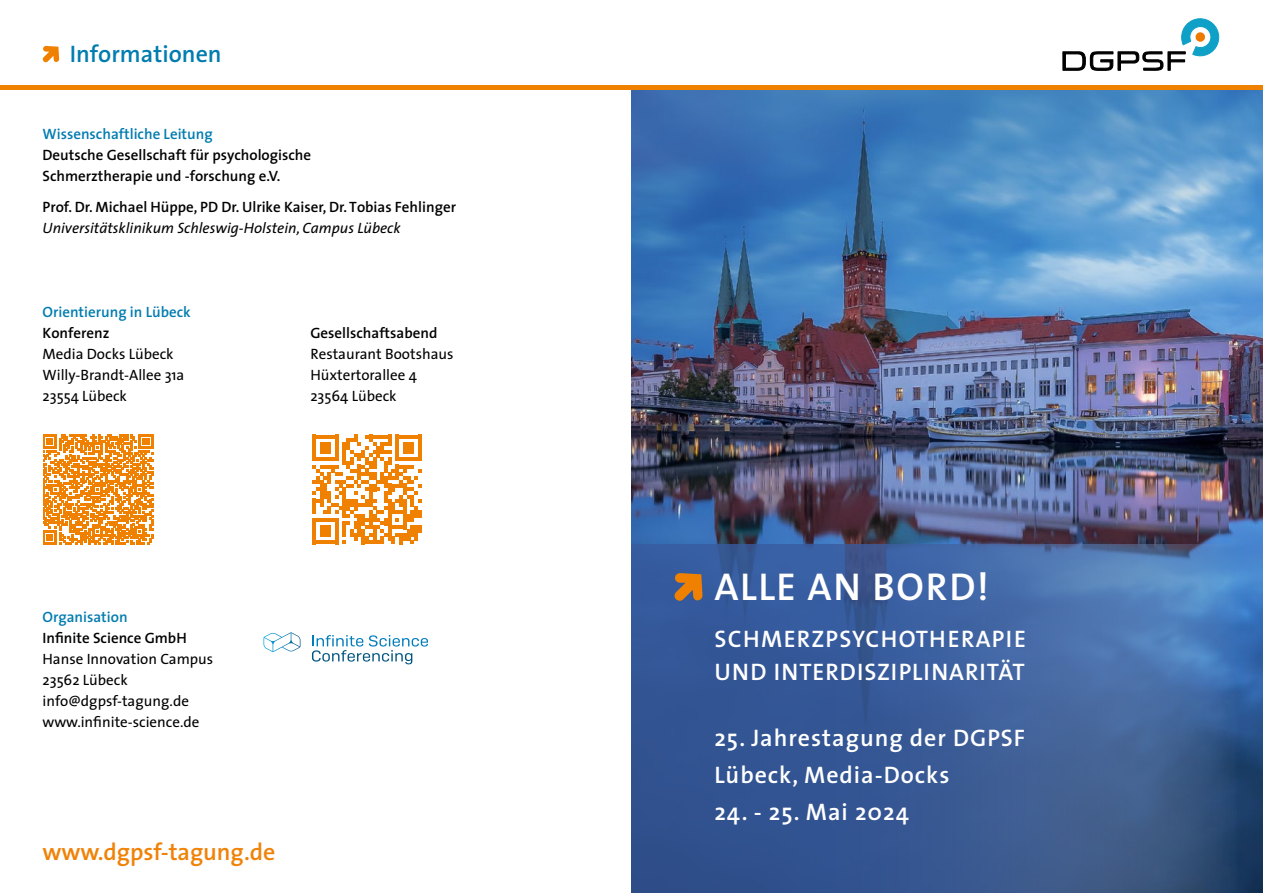
<style>
.page{position:relative;width:1263px;height:893px;background:#fff}
.page>*{position:absolute;margin:0;border:0;box-sizing:border-box;transform-origin:0 0}
.t1{font:600 39px "The Sans";letter-spacing:.04em;color:#fff}
.t2{font:600 24px/33px "The Sans";letter-spacing:.04em;color:#fff}
.t3{font:600 24px "The Sans";letter-spacing:-.005em;color:#f08208}
.Fliesstext{font:600 24px "The Sans";color:#007cb0}
.t4{font:600 15px/21px "The Sans";color:#000}
.t5{font:15px/21px "The Sans";color:#000}
.t6{font:600 15px/21px "The Sans";color:#007cb0}
.s1{color:#007cb0}
.s2{font-weight:400;font-style:italic}
.s3{color:#000}
.s4{font-weight:600;color:#007cb0}
.s5{font-weight:600}
</style>
<div class="page">
<img style="left:631px;top:89px;width:632px;height:804px">
<svg style="left:631px;top:544px;width:606px;height:349px;background:#3b5e99"></svg>
<svg style="left:674px;top:573px;width:28px;height:28px"></svg>
<svg style="left:1062px;top:18px;width:157px;height:53px"></svg>
<svg style="left:43px;top:434px;width:110px;height:111px"></svg>
<svg style="left:312px;top:635px;width:116px;height:29px"></svg>
<svg style="left:263px;top:632px;width:37px;height:20px"></svg>
<svg style="left:43px;top:46px;width:16px;height:16px"></svg>
<svg style="left:312px;top:435px;width:110px;height:109px"></svg>
<hr style="left:0;top:85px;width:1263px;height:4px;background:#f08100">
<p class="Fliesstext" style="left:70px;top:34px;width:153px">Informationen</p>
<p class="t4" style="left:43px;top:123px;width:270px"><span class="s1">Wissenschaftliche Leitung<br></span>Deutsche Gesellschaft für psychologische<br>Schmerztherapie und -forschung e.V.</p>
<p class="t4" style="left:43px;top:196px;width:415px">Prof. Dr. Michael Hüppe, PD Dr. Ulrike Kaiser, Dr. Tobias Fehlinger<br><span class="s2">Universitätsklinikum Schleswig-Holstein, Campus Lübeck</span></p>
<p class="t6" style="left:43px;top:301px;width:150px">Orientierung in Lübeck<br><span class="s3">Konferenz</span></p>
<p class="t4" style="left:310px;top:322px;width:128px">Gesellschaftsabend</p>
<p class="t5" style="left:43px;top:343px;width:133px">Media Docks Lübeck</p>
<p class="t5" style="left:310px;top:343px;width:145px">Restaurant Bootshaus</p>
<p class="t5" style="left:43px;top:364px;width:143px">Willy-Brandt-Allee 31a</p>
<p class="t5" style="left:310px;top:364px;width:108px">Hüxtertorallee 4</p>
<p class="t5" style="left:43px;top:385px;width:86px">23554 Lübeck</p>
<p class="t5" style="left:310px;top:385px;width:88px">23564 Lübeck</p>
<p class="t5" style="left:43px;top:606px;width:172px"><span class="s4">Organisation<br></span><span class="s5">Infinite Science GmbH<br></span>Hanse Innovation Campus</p>
<p class="t5" style="left:43px;top:669px;width:148px">23562 Lübeck info@dgpsf-tagung.de</p>
<p class="t5" style="left:43px;top:711px;width:158px">www.infinite-science.de</p>
<p class="t3" style="left:43px;top:832px;width:234px">www.dgpsf-tagung.de</p>
<p class="t1" style="left:714px;top:554px;width:276px">ALLE AN BORD!</p>
<p class="t2" style="left:714px;top:621px;width:313px">SCHMERZPSYCHOTHERAPIE<br>UND INTERDISZIPLINARITÄT</p>
<p class="t2" style="left:714px;top:721px;width:312px">25. Jahrestagung der DGPSF</p>
<p class="t2" style="left:714px;top:758px;width:237px">Lübeck, Media-Docks</p>
<p class="t2" style="left:714px;top:795px;width:196px">24. - 25. Mai 2024</p>
</div>
